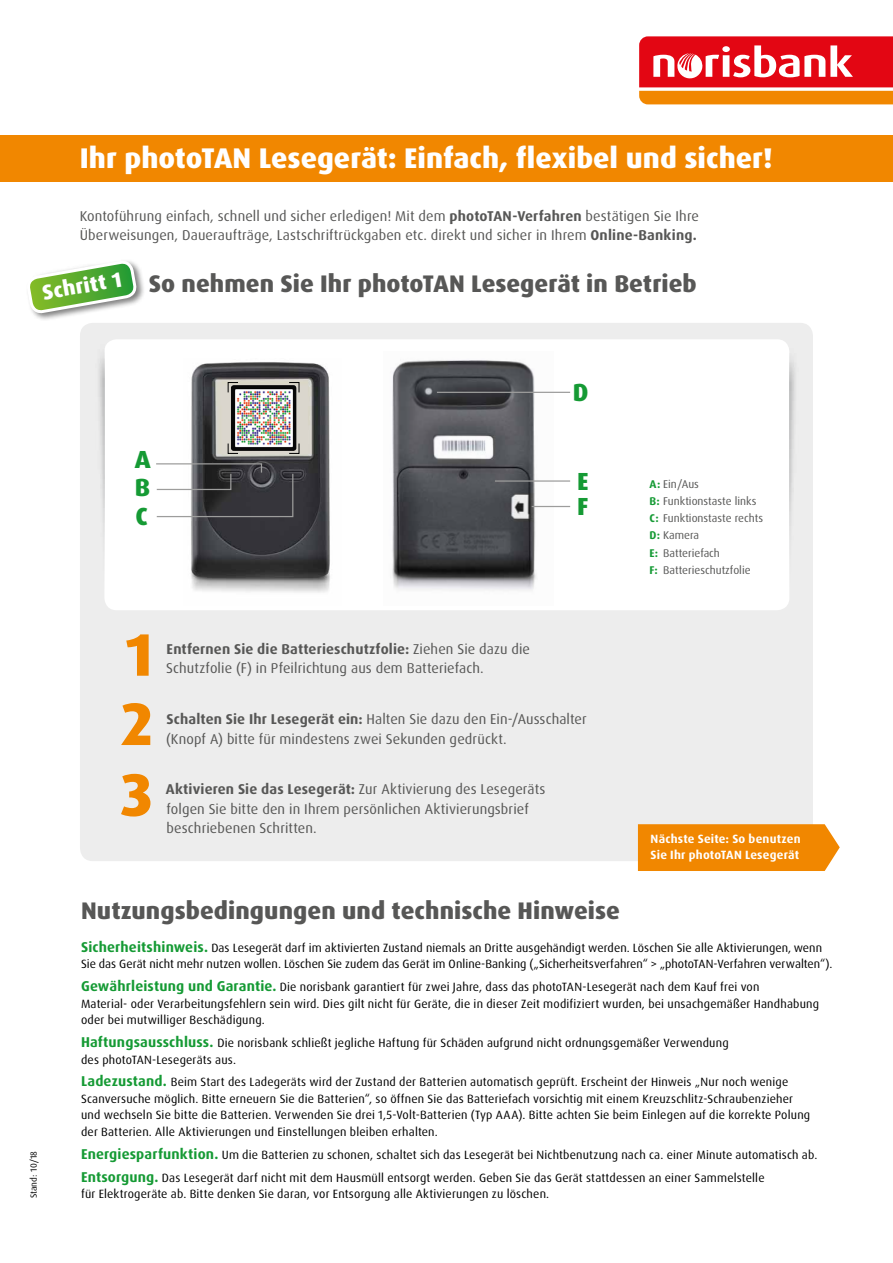
<style>
.page{position:relative;width:893px;height:1263px;background:#fff}
.page>*{position:absolute;margin:0;border:0;box-sizing:border-box;transform-origin:0 0}
.t1{font:800 60px/70.1px "Dax OT";color:#f18700;text-align:justify}
.t2{font:800 28.5px "Dax OT";color:#fff}
.t3{font:800 24.75px/28.2px "Dax OT";color:#159a34;text-align:justify}
.t4{font:800 24px "Dax OT";color:#575756}
.t5{font:800 21px "Dax OT";color:#fff}
.t6{font:14.25px/19.5px "Dax OT";letter-spacing:.01em;color:#575756}
.t7{font:12px/16.5px "Dax OT";letter-spacing:.015em;color:#000}
.t8{font:700 12px/16.5px "Dax OT";letter-spacing:.015em;color:#fff}
.t9{font:11.25px/17.1px "Dax OT";color:#575756}
.t10{font:9px "Dax OT";color:#000}
.s1{font-weight:700}
.s2{font-weight:700;color:#159a34}
.s3{font-weight:700;font-size:14.25px;color:#159a34}
</style>
<div class="page">
<div style="left:80px;top:323px;width:733px;height:538px;background:#ededed;border-radius:13px"></div>
<svg style="left:639px;top:36px;width:254px;height:69px"></svg>
<div style="left:0;top:135px;width:893px;height:47px;background:#f18700"></div>
<div style="left:26px;top:258px;width:120px;height:64px;background:#000;opacity:.5"></div>
<svg style="left:27px;top:261px;width:109px;height:69px"></svg>
<div style="left:104px;top:339px;width:685px;height:271px;background:#fff;border-radius:12px"></div>
<img style="left:99px;top:356px;width:5px;height:170px">
<img style="left:789px;top:360px;width:6px;height:166px">
<img style="left:191px;top:362px;width:139px;height:231px">
<svg style="left:228px;top:382px;width:10px;height:11px"></svg>
<svg style="left:289px;top:382px;width:10px;height:11px"></svg>
<svg style="left:289px;top:443px;width:10px;height:11px"></svg>
<svg style="left:228px;top:443px;width:10px;height:11px"></svg>
<img style="left:231px;top:385px;width:65px;height:66px">
<svg style="left:156px;top:463px;width:138px;height:55px"></svg>
<img style="left:392px;top:360px;width:161px;height:231px">
<hr style="left:532px;top:506px;width:38px;height:1px;background:#9d9d9c">
<hr style="left:495px;top:480px;width:75px;height:2px;background:#9d9d9c">
<hr style="left:437px;top:392px;width:133px;height:1px;background:#9d9d9c">
<div style="left:638px;top:824px;width:202px;height:47px;background:#f18700"></div>
<h2 class="t2" style="left:80px;top:140px;width:694px">Ihr photoTAN Lesegerät: Einfach, flexibel und sicher!</h2>
<p class="t6" style="left:80px;top:206px;width:621px">Kontoführung einfach, schnell und sicher erledigen! Mit dem <span class="s1">photoTAN-Verfahren</span> bestätigen Sie Ihre<br>Überweisungen, Daueraufträge, Lastschriftrückgaben etc. direkt und sicher in Ihrem <span class="s1">Online-Banking.</span></p>
<h3 class="t5" style="left:40px;top:279px;width:82px;rotate:-10deg">Schritt 1</h3>
<h3 class="t4" style="left:149px;top:268px;width:549px">So nehmen Sie Ihr photoTAN Lesegerät in Betrieb</h3>
<h3 class="t3" style="left:135px;top:446px;width:18px">A B C</h3>
<h3 class="t3" style="left:573px;top:378px;width:17px">D</h3>
<h3 class="t3" style="left:577px;top:467px;width:13px">E</h3>
<h3 class="t3" style="left:577px;top:492px;width:13px">F</h3>
<p class="t9" style="left:649px;top:476px;width:115px"><span class="s2">A:</span> Ein/Aus<br><span class="s2">B:</span> Funktionstaste links<br><span class="s2">C:</span> Funktionstaste rechts<br><span class="s2">D:</span> Kamera<br><span class="s2">E:</span> Batteriefach<br><span class="s2">F:</span> Batterieschutzfolie</p>
<p class="t10" style="left:28px;top:1198px;width:49px;rotate:-90deg">Stand: 10/18</p>
<h1 class="t1" style="left:120px;top:620px;width:34px">1<br>2<br>3</h1>
<p class="t6" style="left:166px;top:639px;width:365px"><span class="s1">Entfernen Sie die Batterieschutzfolie:</span> Ziehen Sie dazu die<br>Schutzfolie (F) in Pfeilrichtung aus dem Batteriefach.</p>
<p class="t6" style="left:166px;top:710px;width:422px"><span class="s1">Schalten Sie Ihr Lesegerät ein:</span> Halten Sie dazu den Ein-/Ausschalter (Knopf A) bitte für mindestens zwei Sekunden gedrückt.</p>
<p class="t6" style="left:166px;top:779px;width:381px"><span class="s1">Aktivieren Sie das Lesegerät:</span> Zur Aktivierung des Lesegeräts folgen Sie bitte den in Ihrem persönlichen Aktivierungsbrief beschriebenen Schritten.</p>
<h3 class="t4" style="left:81px;top:895px;width:540px">Nutzungsbedingungen und technische Hinweise</h3>
<p class="t8" style="left:651px;top:830px;width:152px">Nächste Seite: So benutzen<br>Sie Ihr photoTAN Lesegerät</p>
<p class="t7" style="left:81px;top:939px;width:753px"><span class="s3">Sicherheitshinweis.</span> Das Lesegerät darf im aktivierten Zustand niemals an Dritte ausgehändigt werden. Löschen Sie alle Aktivierungen, wenn<br>Sie das Gerät nicht mehr nutzen wollen. Löschen Sie zudem das Gerät im Online-Banking („Sicherheitsverfahren“ &gt; „photoTAN-Verfahren verwalten“).</p>
<p class="t7" style="left:81px;top:979px;width:740px"><span class="s3">Gewährleistung und Garantie.</span> Die norisbank garantiert für zwei Jahre, dass das photoTAN-Lesegerät nach dem Kauf frei von<br>Material- oder Verarbeitungsfehlern sein wird. Dies gilt nicht für Geräte, die in dieser Zeit modifiziert wurden, bei unsachgemäßer Handhabung oder bei mutwilliger Beschädigung.</p>
<p class="t7" style="left:81px;top:1035px;width:649px"><span class="s3">Haftungsausschluss.</span> Die norisbank schließt jegliche Haftung für Schäden aufgrund nicht ordnungsgemäßer Verwendung des photoTAN-Lesegeräts aus.</p>
<p class="t7" style="left:81px;top:1074px;width:731px"><span class="s3">Ladezustand.</span> Beim Start des Ladegeräts wird der Zustand der Batterien automatisch geprüft. Erscheint der Hinweis „Nur noch wenige Scanversuche möglich. Bitte erneuern Sie die Batterien“, so öffnen Sie das Batteriefach vorsichtig mit einem Kreuzschlitz-Schraubenzieher und wechseln Sie bitte die Batterien. Verwenden Sie drei 1,5-Volt-Batterien (Typ AAA). Bitte achten Sie beim Einlegen auf die korrekte Polung der Batterien. Alle Aktivierungen und Einstellungen bleiben erhalten.</p>
<p class="t7" style="left:81px;top:1143px;width:738px;line-height:23px"><span class="s3">Energiesparfunktion.</span> Um die Batterien zu schonen, schaltet sich das Lesegerät bei Nichtbenutzung nach ca. einer Minute automatisch ab.<br><span class="s3">Entsorgung.</span> Das Lesegerät darf nicht mit dem Hausmüll entsorgt werden. Geben Sie das Gerät stattdessen an einer Sammelstelle</p>
<p class="t7" style="left:81px;top:1186px;width:470px">für Elektrogeräte ab. Bitte denken Sie daran, vor Entsorgung alle Aktivierungen zu löschen.</p>
</div>
